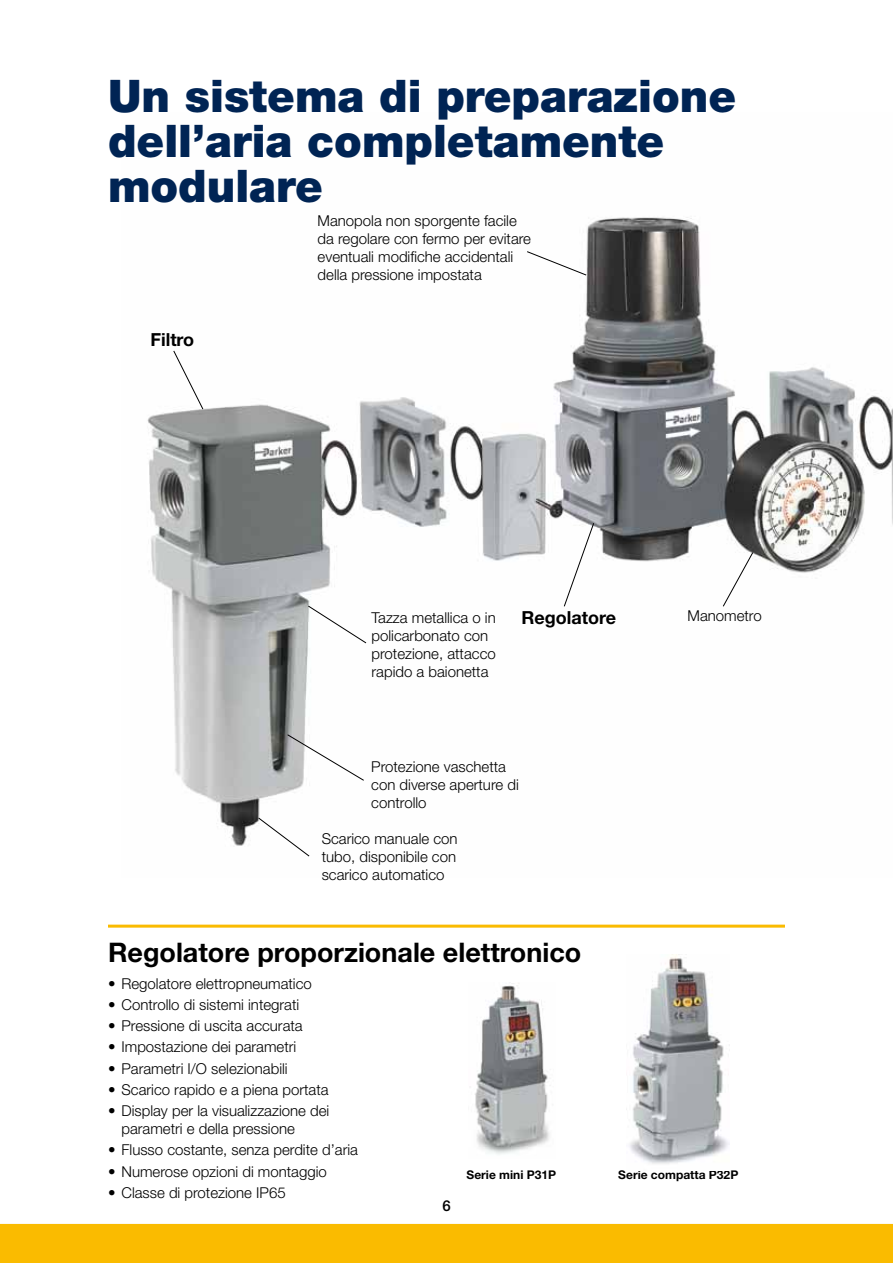
<style>
.page{position:relative;width:893px;height:1263px;background:#fff}
.page>*{position:absolute;margin:0;border:0;box-sizing:border-box;transform-origin:0 0}
.t1{font:900 45px/45px "Helvetica Neue LT Std";color:#002454}
.t2{font:700 27px "Helvetica Neue LT Std";color:#000}
.t3{font:700 18px "Helvetica Neue LT Std";color:#000}
.t4{font:300 15px/18px "Helvetica Neue LT Std";color:#000}
.t5{font:500 15px "Helvetica Neue LT Std";color:#000}
.t6{font:700 12px "Helvetica Neue LT Std";color:#000}
</style>
<div class="page">
<img style="left:147px;top:217px;width:746px;height:629px">
<svg style="left:308px;top:605px;width:59px;height:38px"></svg>
<svg style="left:173px;top:350px;width:30px;height:60px"></svg>
<svg style="left:287px;top:734px;width:77px;height:47px"></svg>
<svg style="left:258px;top:817px;width:52px;height:40px"></svg>
<hr style="left:108px;top:925px;width:677px;height:3px;background:#fabb00">
<div style="left:0;top:1224px;width:893px;height:39px;background:#fabb00"></div>
<img style="left:475px;top:983px;width:75px;height:172px">
<img style="left:626px;top:955px;width:104px;height:209px">
<svg style="left:527px;top:251px;width:60px;height:25px"></svg>
<svg style="left:564px;top:523px;width:30px;height:84px"></svg>
<svg style="left:723px;top:552px;width:30px;height:55px"></svg>
<h1 class="t1" style="left:108px;top:74px;width:630px">Un sistema di preparazione dell’aria completamente modulare</h1>
<p class="t3" style="left:151px;top:329px;width:45px">Filtro</p>
<p class="t4" style="left:318px;top:211px;width:215px">Manopola non sporgente facile da regolare con fermo per evitare eventuali modifiche accidentali della pressione impostata</p>
<p class="t4" style="left:372px;top:609px;width:126px">Tazza metallica o in policarbonato con protezione, attacco rapido a baionetta</p>
<p class="t3" style="left:521px;top:607px;width:96px">Regolatore</p>
<p class="t4" style="left:371px;top:757px;width:149px">Protezione vaschetta con diverse aperture di controllo</p>
<p class="t4" style="left:322px;top:829px;width:137px;text-align:justify">Scarico manuale con tubo, disponibile con scarico automatico</p>
<p class="t4" style="left:687px;top:607px;width:76px">Manometro</p>
<h2 class="t2" style="left:108px;top:936px;width:475px">Regolatore proporzionale elettronico</h2>
<p class="t4" style="left:108px;top:974px;width:205px">• Regolatore elettropneumatico</p>
<p class="t4" style="left:108px;top:995px;width:193px">• Controllo di sistemi integrati</p>
<p class="t4" style="left:108px;top:1016px;width:196px">• Pressione di uscita accurata</p>
<p class="t4" style="left:108px;top:1038px;width:190px">• Impostazione dei parametri</p>
<p class="t4" style="left:108px;top:1059px;width:181px">• Parametri I/O selezionabili</p>
<p class="t4" style="left:108px;top:1080px;width:222px">• Scarico rapido e a piena portata</p>
<p class="t4" style="left:122px;top:1101px;width:209px;text-indent:-14px">• Display per la visualizzazione dei parametri e della pressione</p>
<p class="t4" style="left:108px;top:1141px;width:251px">• Flusso costante, senza perdite d’aria</p>
<p class="t4" style="left:108px;top:1162px;width:220px">• Numerose opzioni di montaggio</p>
<p class="t4" style="left:108px;top:1183px;width:179px">• Classe di protezione IP65</p>
<p class="t6" style="left:467px;top:1167px;width:91px">Serie mini P31P</p>
<p class="t6" style="left:618px;top:1167px;width:121px">Serie compatta P32P</p>
<p class="t5" style="left:442px;top:1196px;width:10px">6</p>
</div>
